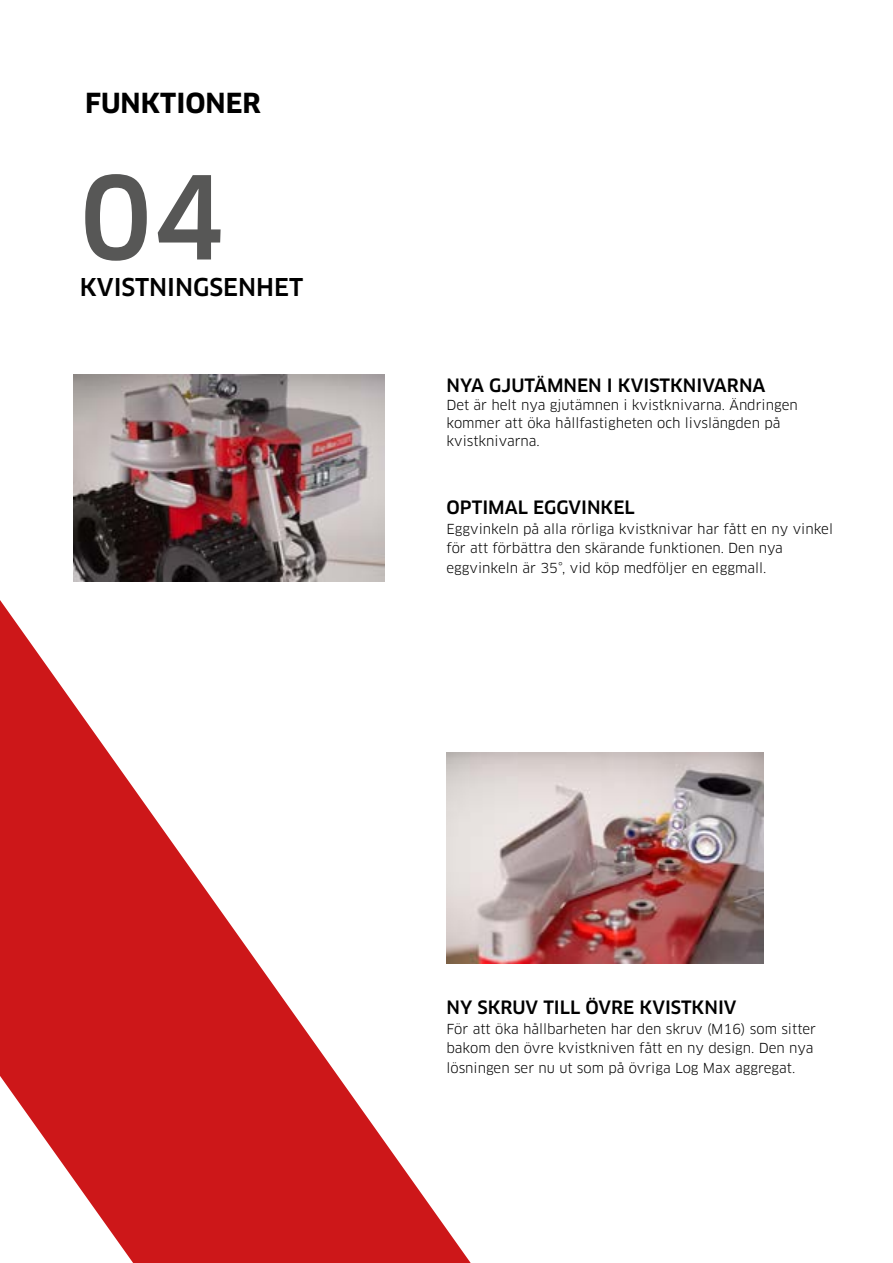
<style>
.page{position:relative;width:893px;height:1263px;background:#fff}
.page>*{position:absolute;margin:0;border:0;box-sizing:border-box;transform-origin:0 0}
.t1{font:500 112.5px "Clan Pro";color:#575756}
.t2{font:700 27px "Clan Pro";color:#000}
.t3{font:500 24px "Clan Pro";color:#000}
.t4{font:500 18px "Clan Pro";color:#000}
.t5{font:13.5px/19.5px "Clan Pro";color:#000}
</style>
<div class="page">
<img style="left:471px;top:753px;width:292px;height:211px">
<img style="left:74px;top:374px;width:311px;height:207px">
<svg style="left:0;top:600px;width:471px;height:663px"></svg>
<h2 class="t2" style="left:85px;top:87px;width:177px">FUNKTIONER</h2>
<h1 class="t1" style="left:80px;top:152px;width:147px">04</h1>
<h3 class="t3" style="left:80px;top:273px;width:225px">KVISTNINGSENHET</h3>
<h3 class="t4" style="left:446px;top:375px;width:321px">NYA GJUTÄMNEN I KVISTKNIVARNA</h3>
<p class="t5" style="left:446px;top:396px;width:353px;line-height:18px">Det är helt nya gjutämnen i kvistknivarna. Ändringen kommer att öka hållfastigheten och livslängden på kvistknivarna.</p>
<h3 class="t4" style="left:446px;top:497px;width:190px">OPTIMAL EGGVINKEL</h3>
<p class="t5" style="left:446px;top:519px;width:388px">Eggvinkeln på alla rörliga kvistknivar har fått en ny vinkel för att förbättra den skärande funktionen. Den nya eggvinkeln är 35°, vid köp medföljer en eggmall.</p>
<h3 class="t4" style="left:446px;top:997px;width:292px">NY SKRUV TILL ÖVRE KVISTKNIV</h3>
<p class="t5" style="left:446px;top:1019px;width:371px">För att öka hållbarheten har den skruv (M16) som sitter bakom den övre kvistkniven fått en ny design. Den nya lösningen ser nu ut som på övriga Log Max aggregat.</p>
</div>
